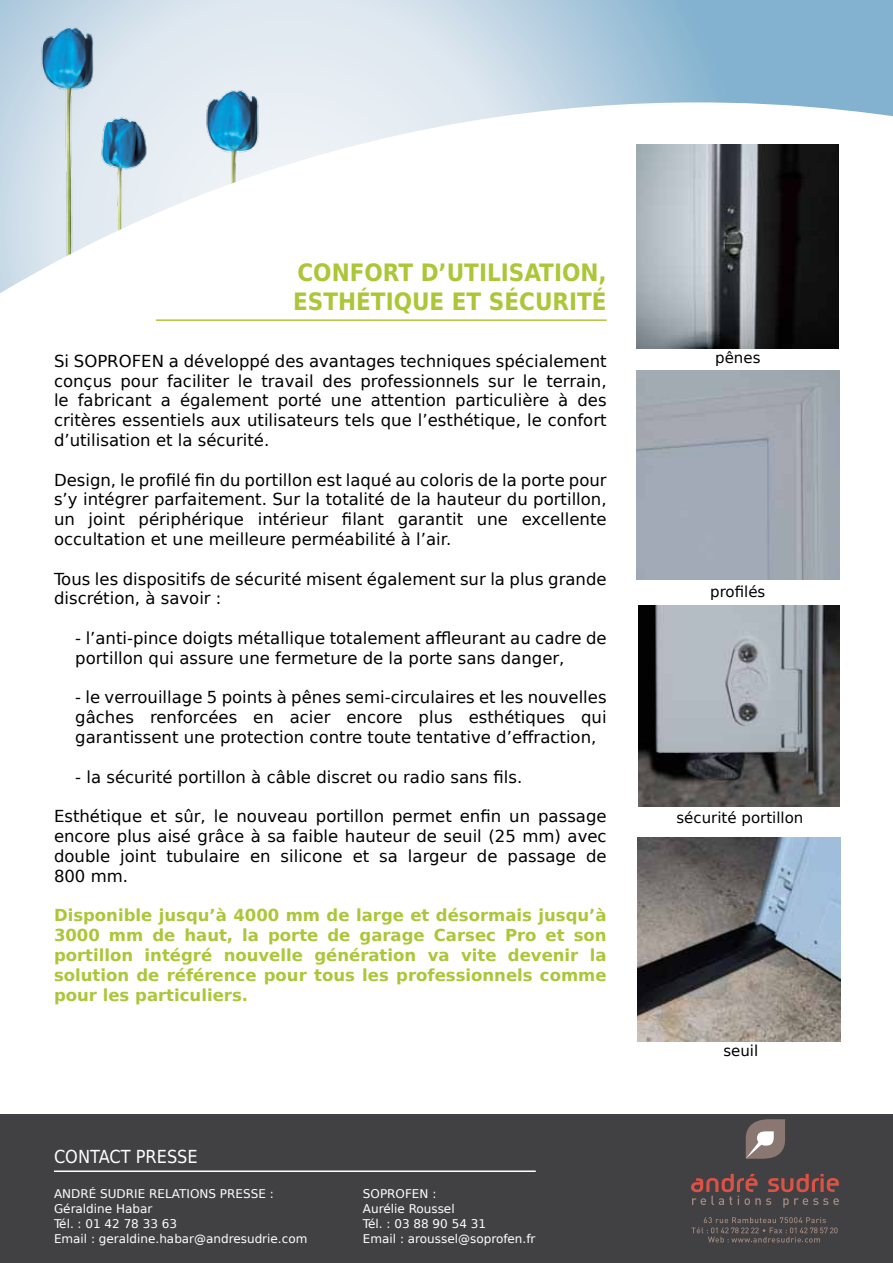
<style>
.page{position:relative;width:893px;height:1263px;background:#fff}
.page>*{position:absolute;margin:0;border:0;box-sizing:border-box;transform-origin:0 0}
.t1{font:700 24px "DejaVu Sans Condensed";color:#abc737}
.t2{font:18px "DejaVu Sans Condensed";color:#fff}
.t3{font:16.5px/19.8px "DejaVu Sans";color:#000;text-align:justify}
.t4{font:700 16.5px/19.8px "DejaVu Sans";color:#abc737;text-align:justify}
.t5{font:15px "DejaVu Sans";color:#000}
.t6{font:12px/15px "DejaVu Sans";color:#fff}
</style>
<div class="page">
<div style="left:0;top:1114px;width:893px;height:149px;background:#414042"></div>
<svg style="left:746px;top:1119px;width:39px;height:40px"></svg>
<svg style="left:691px;top:1174px;width:148px;height:33px"></svg>
<svg style="left:692px;top:1217px;width:145px;height:25px"></svg>
<hr style="left:54px;top:1170px;width:482px;height:2px;background:#fff">
<svg style="left:0;top:0;width:893px;height:293px"></svg>
<img style="left:17px;top:16px;width:275px;height:267px">
<hr style="left:156px;top:319px;width:451px;height:2px;background:#abc737">
<img style="left:637px;top:144px;width:202px;height:204px">
<div style="left:637px;top:370px;width:202px;height:210px;background:#a2aab2"></div>
<img style="left:638px;top:606px;width:202px;height:201px">
<img style="left:638px;top:837px;width:202px;height:205px">
<h1 class="t1" style="left:297px;top:253px;width:34px">CONFORT</h1>
<h1 class="t1" style="left:421px;top:253px;width:95px">D’UTI LISATION</h1>
<h1 class="t1" style="left:598px;top:253px;width:10px">,</h1>
<h1 class="t1" style="left:293px;top:282px;width:16px">EST</h1>
<h1 class="t1" style="left:338px;top:282px;width:270px">HÉTIQUE ET SÉCURITÉ</h1>
<p class="t3" style="left:54px;top:351px;width:554px">Si Soprofen a développé des avantages techniques spécialement conçus pour faciliter le travail des professionnels sur le terrain, le fabricant a également porté une attention particulière à des critères essentiels aux utilisateurs tels que l’esthétique, le confort d’utilisation et la sécurité.</p>
<p class="t3" style="left:54px;top:469px;width:554px">Design, le profilé fin du portillon est laqué au coloris de la porte pour s’y intégrer parfaitement. Sur la totalité de la hauteur du portillon, un joint périphérique intérieur filant garantit une excellente occultation et une meilleure perméabilité à l’air.</p>
<p class="t3" style="left:54px;top:568px;width:554px">Tous les dispositifs de sécurité misent également sur la plus grande discrétion, à savoir :</p>
<p class="t3" style="left:75px;top:628px;width:533px">- l’anti-pince doigts métallique totalement affleurant au cadre de portillon qui assure une fermeture de la porte sans danger,</p>
<p class="t3" style="left:75px;top:687px;width:533px">- le verrouillage 5 points à pênes semi-circulaires et les nouvelles gâches renforcées en acier encore plus esthétiques qui garantissent une protection contre toute tentative d’effraction,</p>
<p class="t3" style="left:75px;top:766px;width:448px">- la sécurité portillon à câble discret ou radio sans fils.</p>
<p class="t3" style="left:54px;top:806px;width:554px">Esthétique et sûr, le nouveau portillon permet enfin un passage encore plus aisé grâce à sa faible hauteur de seuil (25 mm) avec double joint tubulaire en silicone et sa largeur de passage de 800 mm.</p>
<p class="t4" style="left:54px;top:905px;width:554px">Disponible jusqu’à 4000 mm de large et désormais jusqu’à 3000 mm de haut, la porte de garage Carsec Pro et son portillon intégré nouvelle génération va vite devenir la solution de référence pour tous les professionnels comme pour les particuliers.</p>
<p class="t2" style="left:54px;top:1142px;width:12px">CONTACT</p>
<p class="t2" style="left:136px;top:1142px;width:11px">PRESSE</p>
<p class="t6" style="left:54px;top:1185px;width:175px">AN DRÉ SUDRIE RELATIONS PRE</p>
<p class="t6" style="left:243px;top:1185px;width:32px">SSE :</p>
<p class="t6" style="left:54px;top:1200px;width:255px">Géraldine Habar<br>Tél. : 01 42 78 33 63<br>Email : geraldine.habar@andresudrie.com</p>
<p class="t6" style="left:363px;top:1185px;width:174px">soprofen :<br>Aurélie Roussel<br>Tél. : 03 88 90 54 31<br>Email : aroussel@soprofen.fr</p>
<p class="t5" style="left:715px;top:345px;width:47px">pênes</p>
<p class="t5" style="left:710px;top:579px;width:57px">profilés</p>
<p class="t5" style="left:676px;top:805px;width:128px">sécurité portillon</p>
<p class="t5" style="left:723px;top:1038px;width:36px">seuil</p>
</div>
